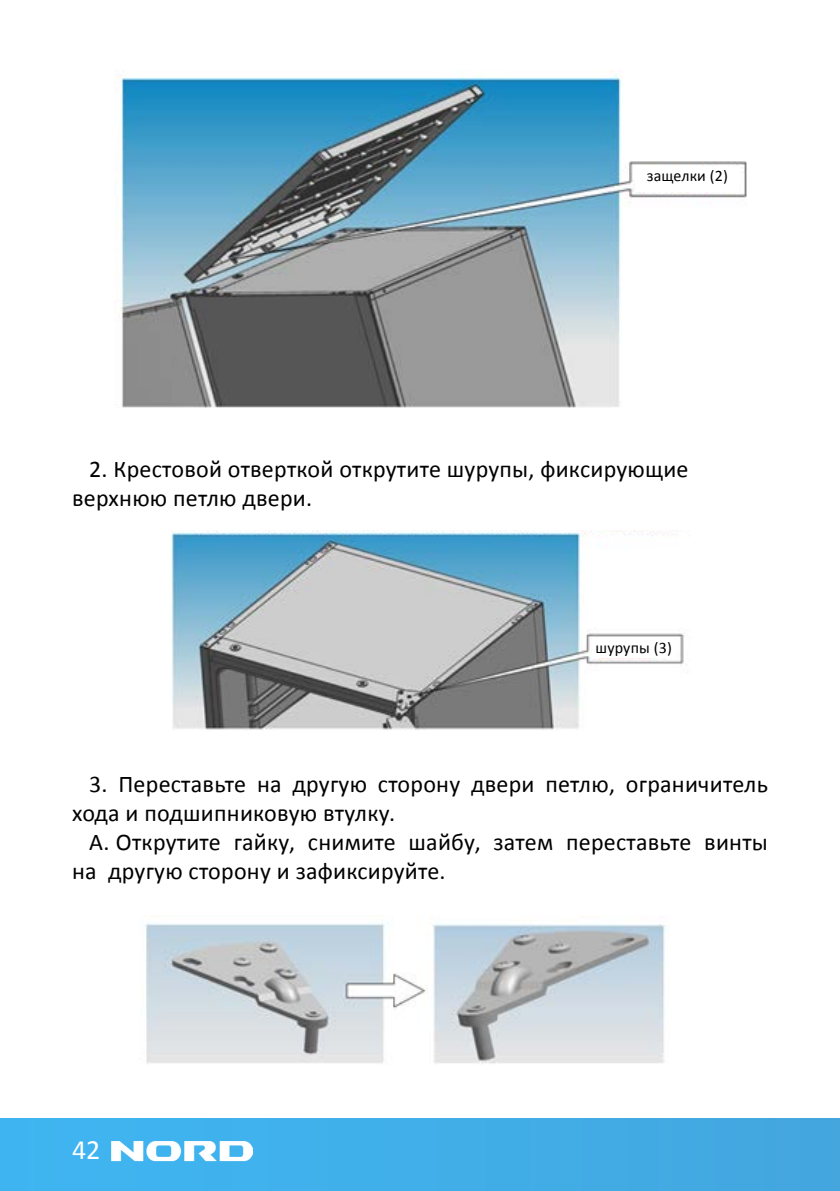
<style>
.page{position:relative;width:840px;height:1191px;background:#fff}
.page>*{position:absolute;margin:0;border:0;box-sizing:border-box;transform-origin:0 0}
.t1{font:28px "Calibri";color:#fff}
.t2{font:24px/28.8px "Calibri";letter-spacing:.01em;color:#000}
.t3{font:16px "Calibri";letter-spacing:.01em;color:#000}
</style>
<div class="page">
<img style="left:0;top:1118px;width:839px;height:73px">
<img style="left:112px;top:1141px;width:140px;height:22px">
<img style="left:117px;top:70px;width:629px;height:337px">
<img style="left:171px;top:530px;width:513px;height:200px">
<img style="left:145px;top:923px;width:521px;height:141px">
<div style="left:635px;top:167px;width:103px;height:25px;background:#fff"></div>
<div style="left:592px;top:638px;width:83px;height:20px;background:#fff"></div>
<p class="t3" style="left:646px;top:165px;width:83px">защелки (2)</p>
<p class="t2" style="left:72px;top:454px;width:617px;text-indent:17px">2. Крестовой отверткой открутите шурупы, фиксирующие верхнюю петлю двери.</p>
<p class="t3" style="left:595px;top:636px;width:78px">шурупы (3)</p>
<p class="t2" style="left:72px;top:769px;width:697px;text-indent:17px">3. Переставьте на другую сторону двери петлю, ограничитель хода и подшипниковую втулку.</p>
<p class="t2" style="left:72px;top:826px;width:697px;text-indent:17px">A. Открутите гайку, снимите шайбу, затем переставьте винты на другую сторону и зафиксируйте.</p>
<p class="t1" style="left:72px;top:1130px;width:30px">42</p>
</div>
